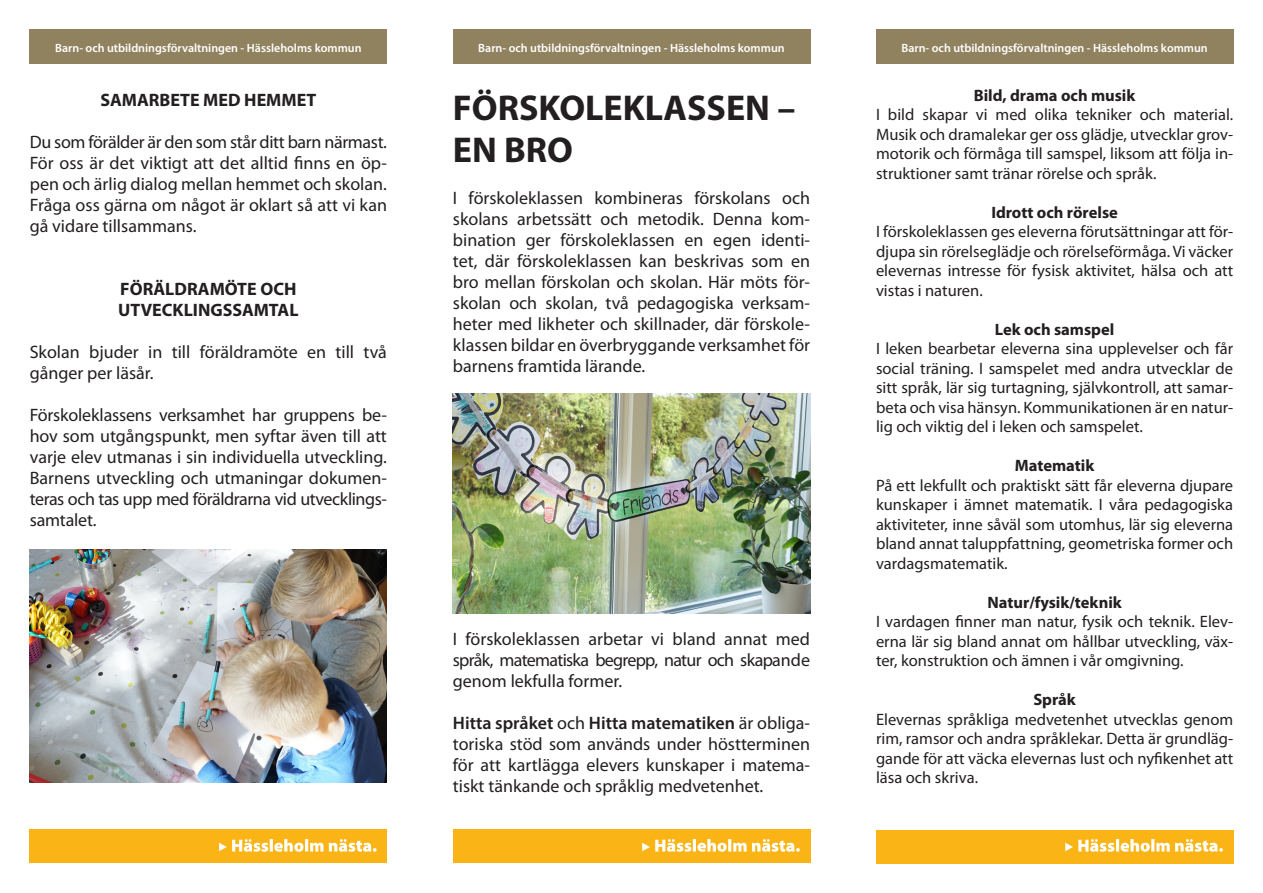
<style>
.page{position:relative;width:1263px;height:893px;background:#fff}
.page>*{position:absolute;margin:0;border:0;box-sizing:border-box;transform-origin:0 0}
.t1{font:700 36px/42px "Myriad Pro";color:#231f20}
.t2{font:18px/21px "Myriad Pro";color:#231f20;text-align:justify}
.t3{font:700 18px "Myriad Pro";color:#231f20}
.t4{font:16.5px/19.5px "Myriad Pro";color:#231f20;text-align:justify}
.t5{font:700 16.5px "Myriad Pro";color:#231f20}
.t6{font:600 12px "Myriad Pro";color:#fff}
.s1{font-weight:600}
</style>
<div class="page">
<img style="left:453px;top:393px;width:357px;height:220px">
<img style="left:30px;top:550px;width:357px;height:232px">
<div style="left:876px;top:830px;width:357px;height:34px;background:#fbb416"></div>
<svg style="left:1065px;top:839px;width:158px;height:13px"></svg>
<div style="left:453px;top:829px;width:357px;height:34px;background:#fbb416"></div>
<svg style="left:642px;top:839px;width:158px;height:13px"></svg>
<div style="left:30px;top:829px;width:357px;height:34px;background:#fbb416"></div>
<svg style="left:219px;top:839px;width:158px;height:13px"></svg>
<div style="left:30px;top:30px;width:357px;height:34px;background:#90825e"></div>
<div style="left:453px;top:30px;width:357px;height:34px;background:#90825e"></div>
<div style="left:876px;top:30px;width:357px;height:34px;background:#90825e"></div>
<p class="t6" style="left:55px;top:40px;width:308px">Barn- och utbildningsförvaltningen - Hässleholms kommun</p>
<p class="t6" style="left:478px;top:40px;width:308px">Barn- och utbildningsförvaltningen - Hässleholms kommun</p>
<p class="t6" style="left:901px;top:40px;width:308px">Barn- och utbildningsförvaltningen - Hässleholms kommun</p>
<p class="t3" style="left:100px;top:88px;width:217px">SAMARBETE MED HEMMET</p>
<p class="t2" style="left:30px;top:131px;width:359px">Du som förälder är den som står ditt barn närmast.<br>För oss är det viktigt att det alltid finns en öp&shy;pen och ärlig dialog mellan hemmet och skolan.<br>Fråga oss gärna om något är oklart så att vi kan gå vidare tillsammans.</p>
<p class="t3" style="left:120px;top:277px;width:178px">FÖRÄLDRAMÖTE OCH</p>
<p class="t3" style="left:118px;top:298px;width:182px">UTVECKLINGSSAMTAL</p>
<p class="t2" style="left:30px;top:341px;width:359px">Skolan bjuder in till föräldramöte en till två gånger per läsår.</p>
<p class="t2" style="left:30px;top:404px;width:359px">Förskoleklassens verksamhet har gruppens be&shy;hov som utgångspunkt, men syftar även till att varje elev utmanas i sin individuella utveckling.<br>Barnens utveckling och utmaningar dokumen&shy;teras och tas upp med föräldrarna vid utvecklings&shy;samtalet.</p>
<p class="t1" style="left:453px;top:85px;width:344px">FÖRSKOLEKLASSEN –<br>EN BRO</p>
<p class="t2" style="left:453px;top:187px;width:359px">I förskoleklassen kombineras förskolans och skolans arbetssätt och metodik. Denna kom&shy;bination ger förskoleklassen en egen identi&shy;tet, där förskoleklassen kan beskrivas som en bro mellan förskolan och skolan. Här möts för&shy;skolan och skolan, två pedagogiska verksam&shy;heter med likheter och skillnader, där förskole&shy;klassen bildar en överbryggande verksamhet för barnens framtida lärande.</p>
<p class="t2" style="left:453px;top:628px;width:359px">I förskoleklassen arbetar vi bland annat med språk, matematiska begrepp, natur och skapande genom lekfulla former.</p>
<p class="t2" style="left:453px;top:712px;width:359px"><span class="s1">Hitta språket</span> och <span class="s1">Hitta matematiken</span> är obliga&shy;toriska stöd som används under höstterminen för att kartlägga elevers kunskaper i matema&shy;tiskt tänkande och språklig medvetenhet.</p>
<p class="t5" style="left:974px;top:84px;width:163px">Bild, drama och musik</p>
<p class="t4" style="left:876px;top:105px;width:359px">I bild skapar vi med olika tekniker och material.<br>Musik och dramalekar ger oss glädje, utvecklar grov&shy;motorik och förmåga till samspel, liksom att följa in&shy;struktioner samt tränar rörelse och språk.</p>
<p class="t5" style="left:991px;top:201px;width:128px">Idrott och rörelse</p>
<p class="t4" style="left:876px;top:222px;width:359px">I förskoleklassen ges eleverna förutsättningar att för&shy;djupa sin rörelseglädje och rörelseförmåga. Vi väcker elevernas intresse för fysisk aktivitet, hälsa och att vistas i naturen.</p>
<p class="t5" style="left:995px;top:318px;width:121px">Lek och samspel</p>
<p class="t4" style="left:876px;top:339px;width:359px">I leken bearbetar eleverna sina upplevelser och får social träning. I samspelet med andra utvecklar de sitt språk, lär sig turtagning, självkontroll, att samar&shy;beta och visa hänsyn. Kommunikationen är en natur&shy;lig och viktig del i leken och samspelet.</p>
<p class="t5" style="left:1015px;top:455px;width:81px">Matematik</p>
<p class="t4" style="left:876px;top:475px;width:359px">På ett lekfullt och praktiskt sätt får eleverna djupare kunskaper i ämnet matematik. I våra pedagogiska aktiviteter, inne såväl som utomhus, lär sig eleverna bland annat taluppfattning, geometriska former och vardagsmatematik.</p>
<p class="t5" style="left:987px;top:591px;width:136px">Natur/fysik/teknik</p>
<p class="t4" style="left:876px;top:612px;width:359px">I vardagen finner man natur, fysik och teknik. Elev&shy;erna lär sig bland annat om hållbar utveckling, väx&shy;ter, konstruktion och ämnen i vår omgivning.</p>
<p class="t5" style="left:1033px;top:689px;width:44px">Språk</p>
<p class="t4" style="left:876px;top:709px;width:359px">Elevernas språkliga medvetenhet utvecklas genom rim, ramsor och andra språklekar. Detta är grundläg&shy;gande för att väcka elevernas lust och nyfikenhet att läsa och skriva.</p>
</div>
